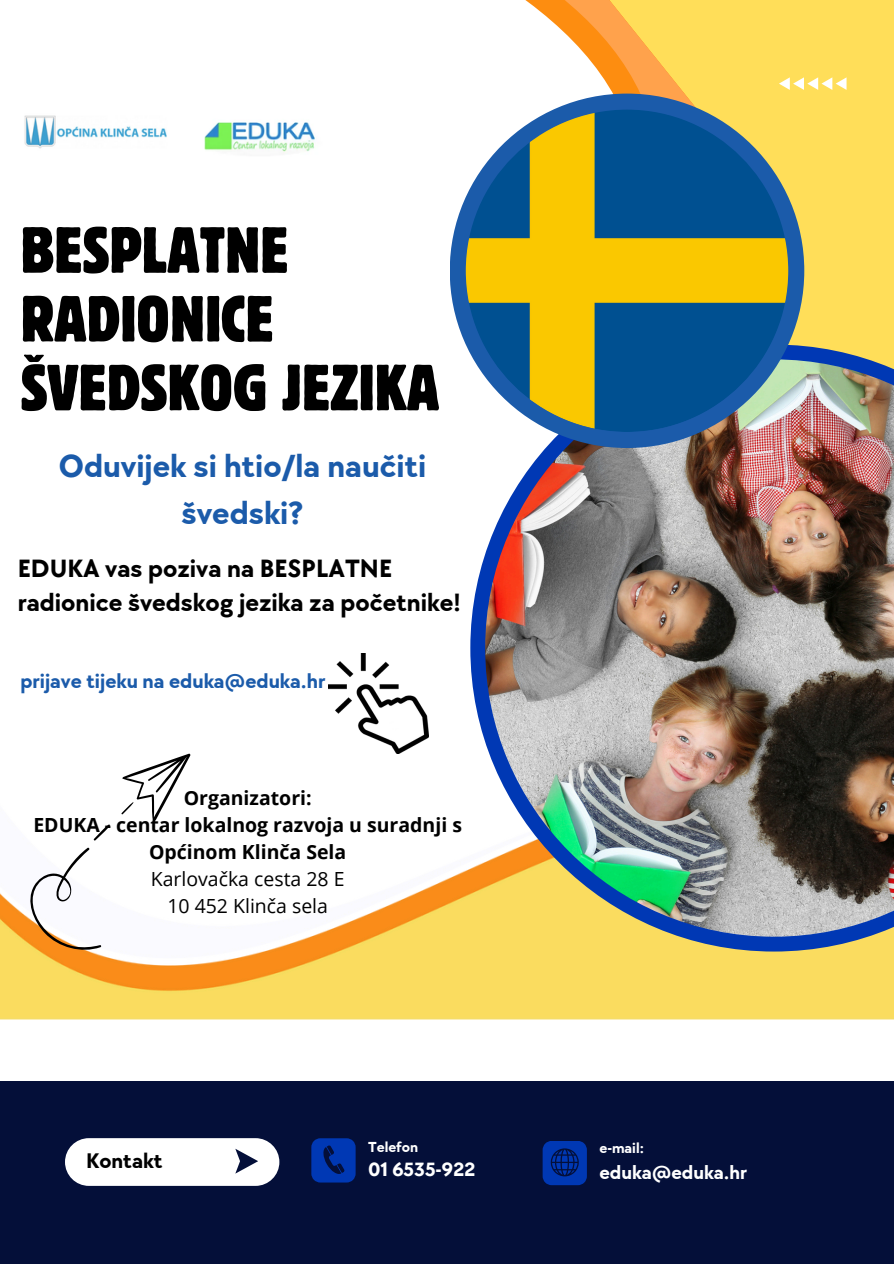
<style>
.page{position:relative;width:894px;height:1264px;background:#fff}
.page>*{position:absolute;margin:0;border:0;box-sizing:border-box;transform-origin:0 0}
.t1{font:condensed 64.5px/68.7px "Block W1 G";color:#000}
.t2{font:700 33px/46.2px "TT Chocolates";color:#1b5baa;text-align:center}
.t3{font:700 25.8px/33.5px "TT Chocolates";color:#000}
.t4{font:700 21.9px "TT Chocolates";color:#000}
.t5{font:700 21px "TT Chocolates";color:#1b5baa}
.t6{font:700 19.8px "TT Chocolates";color:#fff}
.t7{font:700 19.5px/27px "Open Sans";color:#000;text-align:center}
.t8{font:700 15px "TT Chocolates";color:#fff}
.s1{font-weight:400}
</style>
<div class="page">
<img style="left:0;top:724px;width:893px;height:296px">
<div style="left:758px;top:0;width:135px;height:344px;background:#ffde59"></div>
<svg style="left:482px;top:0;width:276px;height:168px"></svg>
<svg style="left:470px;top:344px;width:423px;height:607px"></svg>
<img style="left:485px;top:359px;width:408px;height:577px">
<div style="left:0;top:1080px;width:893px;height:183px;background:#040f39"></div>
<div style="left:449px;top:94px;width:355px;height:354px;background:#1b5baa;border-radius:50%"></div>
<img style="left:465px;top:110px;width:323px;height:322px;border-radius:50%">
<div style="left:65px;top:1138px;width:214px;height:47px;background:#fff;border-radius:24px"></div>
<svg style="left:235px;top:1148px;width:23px;height:25px"></svg>
<svg style="left:311px;top:1138px;width:44px;height:44px;background:#0031a0"></svg>
<svg style="left:542px;top:1141px;width:44px;height:44px;background:#002f9a"></svg>
<svg style="left:778px;top:77px;width:68px;height:13px"></svg>
<img style="left:24px;top:115px;width:143px;height:34px">
<img style="left:204px;top:122px;width:111px;height:32px">
<svg style="left:25px;top:847px;width:77px;height:106px"></svg>
<svg style="left:93px;top:824px;width:17px;height:17px"></svg>
<svg style="left:121px;top:753px;width:70px;height:68px"></svg>
<img style="left:328px;top:653px;width:100px;height:100px">
<p class="t1" style="left:21px;top:215px;width:420px">BESPLATNE<br>RADIONICE<br>ŠVEDSKOG JEZIKA</p>
<h5 class="t2" style="left:59px;top:444px;width:368px">Oduvijek si htio/la naučiti švedski?</h5>
<h2 class="t3" style="left:18px;top:553px;width:444px">EDUKA vas poziva na BESPLATNE radionice švedskog jezika za početnike!</h2>
<p class="t5" style="left:20px;top:669px;width:306px">prijave tijeku na eduka@eduka.hr</p>
<h4 class="t7" style="left:33px;top:784px;width:430px">Organizatori:<br>EDUKA - centar lokalnog razvoja u suradnji s<br>Općinom Klinča Sela<br><span class="s1">Karlovačka cesta 28 E<br>10 452 Klinča sela</span></h4>
<h3 class="t4" style="left:86px;top:1148px;width:78px">Kontakt</h3>
<h4 class="t8" style="left:368px;top:1138px;width:51px">Telefon</h4>
<p class="t6" style="left:368px;top:1158px;width:109px">01 6535-922</p>
<p class="t8" style="left:599px;top:1139px;width:46px">e-mail:</p>
<p class="t6" style="left:599px;top:1160px;width:149px">eduka@eduka.hr</p>
</div>
